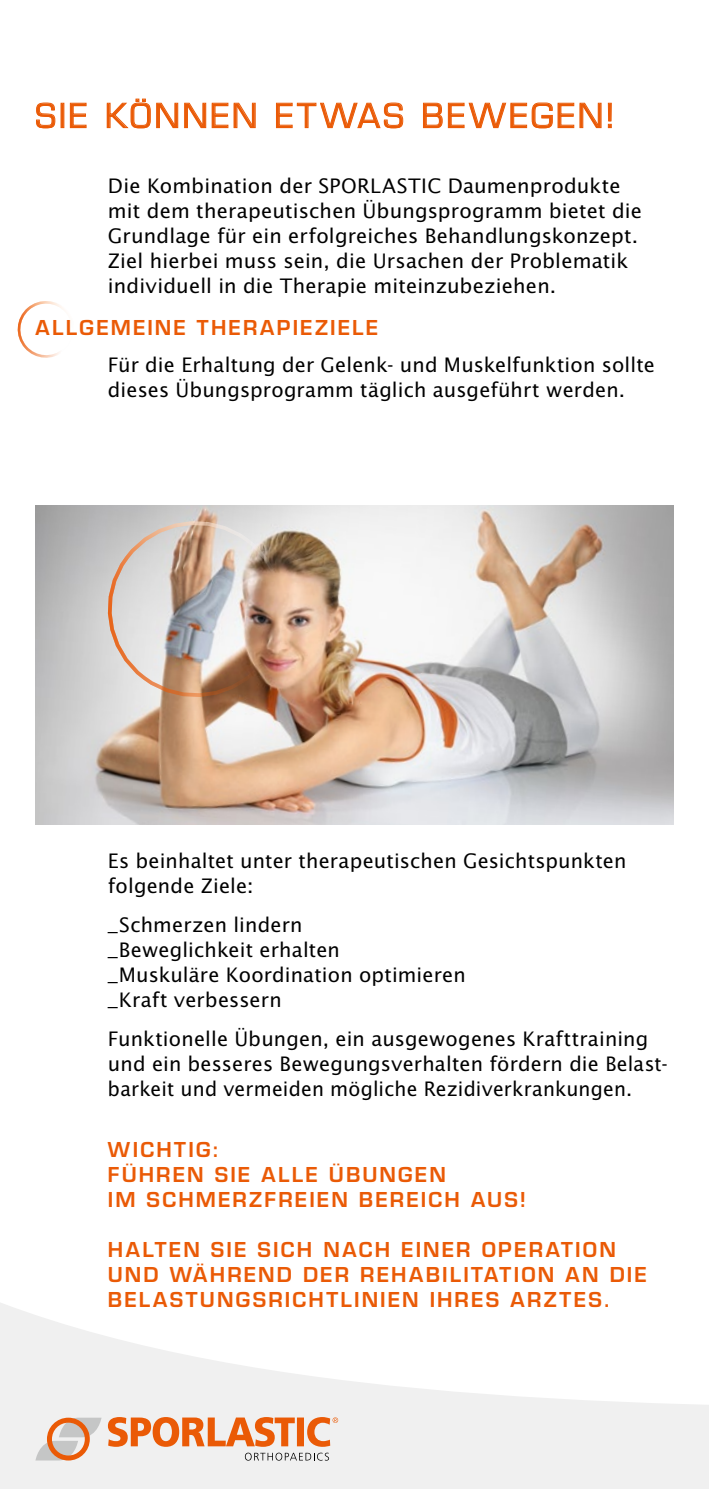
<style>
.page{position:relative;width:709px;height:1489px;background:#fff}
.page>*{position:absolute;margin:0;border:0;box-sizing:border-box;transform-origin:0 0}
.t1{font:32.5px "Eurostile";letter-spacing:.09em;color:#ea5a06}
.t2{font:20px/25px "Lucida Sans";letter-spacing:.005em;color:#000}
.t3{font:600 20px/25px "Eurostile";letter-spacing:.105em;color:#ea5a06}
</style>
<div class="page">
<img style="left:35px;top:505px;width:638px;height:319px">
<svg style="left:0;top:1303px;width:709px;height:185px;fill:#f0f0f0"></svg>
<svg style="left:246px;top:1452px;width:83px;height:8px"></svg>
<svg style="left:108px;top:1416px;width:187px;height:30px"></svg>
<div style="left:297px;top:1417px;width:7px;height:29px;background:#ea5a06"></div>
<svg style="left:307px;top:1416px;width:31px;height:30px"></svg>
<svg style="left:35px;top:1417px;width:66px;height:43px"></svg>
<svg style="left:36px;top:102px;width:19px;height:26px"></svg>
<svg style="left:70px;top:103px;width:17px;height:25px"></svg>
<svg style="left:107px;top:99px;width:71px;height:29px"></svg>
<svg style="left:184px;top:103px;width:22px;height:25px"></svg>
<svg style="left:212px;top:103px;width:16px;height:25px"></svg>
<svg style="left:234px;top:103px;width:22px;height:25px"></svg>
<svg style="left:276px;top:102px;width:127px;height:27px"></svg>
<svg style="left:423px;top:102px;width:178px;height:27px"></svg>
<div style="left:608px;top:103px;width:3px;height:18px;border:1px solid #ea5a06"></div>
<svg style="left:17px;top:301px;width:47px;height:57px"></svg>
<img style="left:93px;top:506px;width:200px;height:205px">
<h1 class="t1" style="left:35px;top:96px;width:580px">SIE KÖNNEN ETWAS BEWEGEN!</h1>
<p class="t2" style="left:108px;top:173px;width:535px">Die Kombination der SPORLASTIC Daumenprodukte mit dem therapeutischen Übungsprogramm bietet die Grundlage für ein erfolgreiches Behandlungskonzept.<br>Ziel hierbei muss sein, die Ursachen der Problematik individuell in die Therapie miteinzubeziehen.</p>
<p class="t3" style="left:35px;top:315px;width:344px">ALLGEMEINE THERAPIEZIELE</p>
<p class="t2" style="left:108px;top:352px;width:548px">Für die Erhaltung der Gelenk- und Muskelfunktion sollte dieses Übungsprogramm täglich ausgeführt werden.</p>
<p class="t2" style="left:108px;top:847px;width:520px">Es beinhaltet unter therapeutischen Gesichtspunkten folgende Ziele:</p>
<p class="t2" style="left:108px;top:911px;width:359px">_Schmerzen lindern<br>_Beweglichkeit erhalten<br>_Muskuläre Koordination optimieren _Kraft verbessern</p>
<p class="t2" style="left:108px;top:1026px;width:561px">Funktionelle Übungen, ein ausgewogenes Krafttraining und ein besseres Bewegungsverhalten fördern die Belast&shy;barkeit und vermeiden mögliche Rezidiverkrankungen.</p>
<p class="t3" style="left:108px;top:1136px;width:419px">WICHTIG:<br>FÜHREN SIE ALLE ÜBUNGEN<br>IM SCHMERZFREIEN BEREICH AUS!</p>
<p class="t3" style="left:108px;top:1236px;width:540px">HALTEN SIE SICH NACH EINER OPERATION<br>UND WÄHREND DER REHABILITATION AN DIE<br>BELASTUNGSRICHTLINIEN IHRES ARZTES.</p>
</div>
